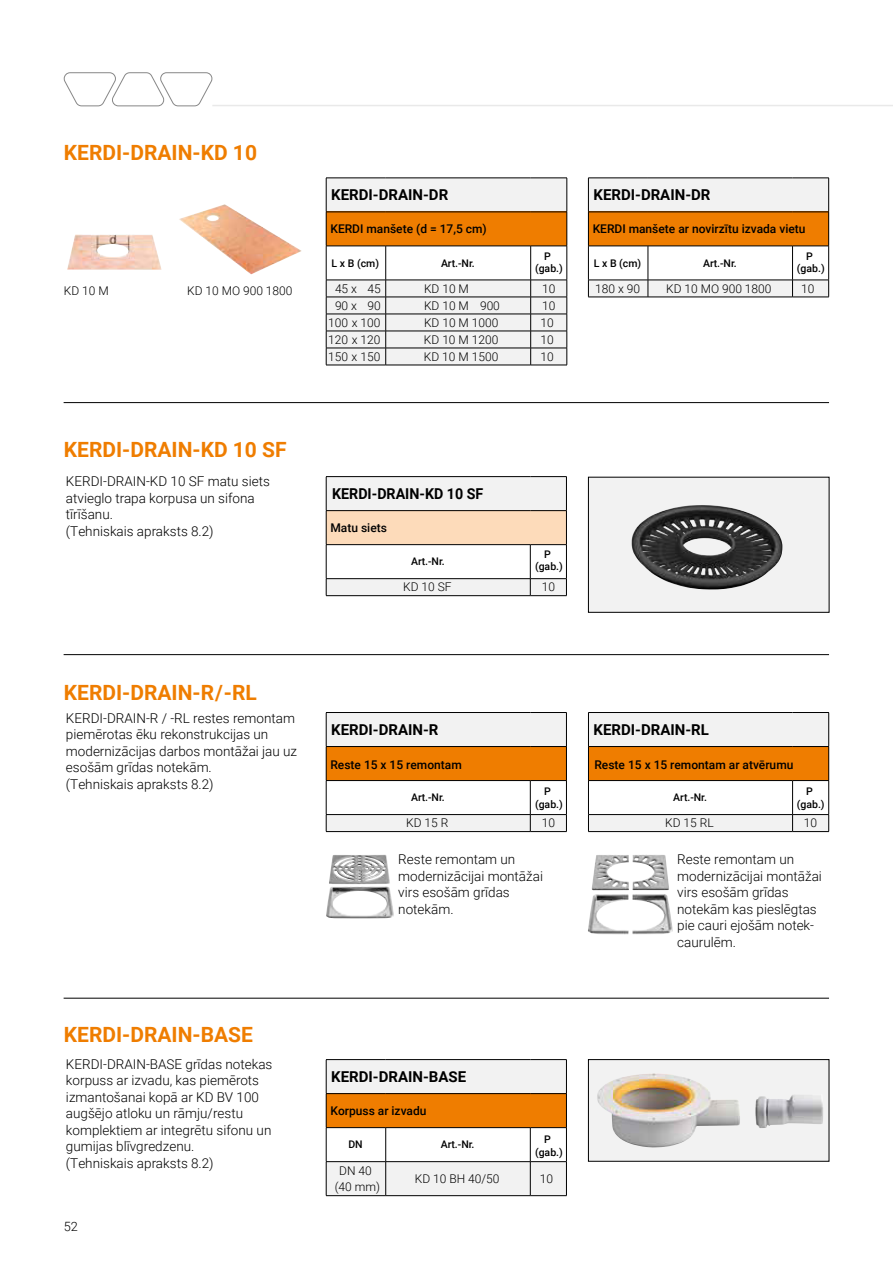
<style>
.page{position:relative;width:893px;height:1263px;background:#fff}
.page>*{position:absolute;margin:0;border:0;box-sizing:border-box;transform-origin:0 0}
.t1{font:700 21px "Roboto";color:#ef7d00}
.t2{font:700 15px "Roboto";color:#000}
.t3{font:700 15px "Roboto";color:#000;scale:.95 1}
.t4{font:300 13.5px/16.5px "Roboto";color:#000}
.t5{font:300 12.75px "Roboto";color:#000}
.t6{font:300 12px/16.5px "Roboto";color:#000;text-align:center}
.t7{font:500 12px "Roboto";color:#000}
.t8{font:500 10.5px/12.6px "Roboto";color:#000;text-align:center}
</style>
<div class="page">
<hr style="left:212px;top:105px;width:681px;height:1px;background:#e9e9e9">
<svg style="left:64px;top:72px;width:148px;height:34px"></svg>
<svg style="left:326px;top:178px;width:242px;height:187px"></svg>
<hr style="left:326px;top:365px;width:60px;height:1px;background:#000">
<hr style="left:386px;top:365px;width:145px;height:1px;background:#000">
<hr style="left:531px;top:365px;width:36px;height:1px;background:#000">
<svg style="left:588px;top:178px;width:241px;height:119px"></svg>
<hr style="left:588px;top:297px;width:60px;height:1px;background:#000">
<hr style="left:648px;top:297px;width:144px;height:1px;background:#000">
<hr style="left:792px;top:297px;width:37px;height:1px;background:#000">
<img style="left:67px;top:234px;width:95px;height:36px">
<img style="left:179px;top:204px;width:123px;height:70px">
<div style="left:588px;top:477px;width:241px;height:135px;background:#f2f2f2"></div>
<img style="left:632px;top:505px;width:150px;height:84px">
<svg style="left:326px;top:712px;width:241px;height:119px"></svg>
<hr style="left:326px;top:831px;width:204px;height:1px;background:#000">
<hr style="left:530px;top:831px;width:37px;height:1px;background:#000">
<svg style="left:588px;top:712px;width:241px;height:119px"></svg>
<hr style="left:588px;top:831px;width:205px;height:1px;background:#000">
<hr style="left:793px;top:831px;width:36px;height:1px;background:#000">
<hr style="left:326px;top:476px;width:204px;height:1px;background:#000">
<hr style="left:530px;top:476px;width:37px;height:1px;background:#000">
<svg style="left:326px;top:477px;width:241px;height:118px"></svg>
<hr style="left:326px;top:595px;width:204px;height:1px;background:#000">
<hr style="left:530px;top:595px;width:37px;height:1px;background:#000">
<img style="left:329px;top:855px;width:61px;height:29px">
<img style="left:592px;top:855px;width:77px;height:35px">
<div style="left:588px;top:1059px;width:241px;height:102px;background:#f2f2f2"></div>
<img style="left:597px;top:1073px;width:226px;height:75px">
<div style="left:588px;top:1059px;width:241px;height:102px;border:1px solid #000"></div>
<svg style="left:327px;top:1060px;width:239px;height:135px"></svg>
<hr style="left:566px;top:1060px;width:1px;height:33px;background:#000">
<hr style="left:566px;top:1094px;width:1px;height:33px;background:#000">
<hr style="left:326px;top:1059px;width:60px;height:1px;background:#000">
<hr style="left:326px;top:1060px;width:1px;height:33px;background:#000">
<hr style="left:386px;top:1059px;width:144px;height:1px;background:#000">
<hr style="left:530px;top:1059px;width:37px;height:1px;background:#000">
<hr style="left:326px;top:1093px;width:60px;height:1px;background:#000">
<hr style="left:326px;top:1094px;width:1px;height:33px;background:#000">
<hr style="left:386px;top:1093px;width:144px;height:1px;background:#000">
<hr style="left:530px;top:1093px;width:37px;height:1px;background:#000">
<hr style="left:326px;top:1127px;width:60px;height:1px;background:#000">
<hr style="left:326px;top:1128px;width:1px;height:33px;background:#000">
<hr style="left:386px;top:1127px;width:144px;height:1px;background:#000">
<hr style="left:385px;top:1128px;width:1px;height:33px;background:#000">
<hr style="left:530px;top:1127px;width:37px;height:1px;background:#000">
<hr style="left:530px;top:1128px;width:1px;height:33px;background:#000">
<hr style="left:566px;top:1128px;width:1px;height:33px;background:#000">
<hr style="left:326px;top:1161px;width:60px;height:1px;background:#000">
<hr style="left:326px;top:1162px;width:1px;height:33px;background:#000">
<hr style="left:386px;top:1161px;width:144px;height:1px;background:#000">
<hr style="left:385px;top:1162px;width:1px;height:33px;background:#000">
<hr style="left:530px;top:1161px;width:37px;height:1px;background:#000">
<hr style="left:530px;top:1162px;width:1px;height:33px;background:#000">
<hr style="left:566px;top:1162px;width:1px;height:33px;background:#000">
<hr style="left:326px;top:1195px;width:60px;height:1px;background:#000">
<hr style="left:386px;top:1195px;width:144px;height:1px;background:#000">
<hr style="left:530px;top:1195px;width:37px;height:1px;background:#000">
<hr style="left:64px;top:998px;width:765px;height:1px;background:#000">
<hr style="left:64px;top:654px;width:765px;height:1px;background:#000">
<hr style="left:64px;top:402px;width:765px;height:1px;background:#000">
<h1 class="t1" style="left:64px;top:138px;width:195px">KERDI-DRAIN-KD 10</h1>
<p class="t2" style="left:331px;top:184px;width:119px">KERDI-DRAIN-DR</p>
<p class="t7" style="left:330px;top:220px;width:158px">KERDI manšete (d = 17,5 cm)</p>
<p class="t8" style="left:332px;top:256px;width:49px">L x B (cm)</p>
<p class="t8" style="left:441px;top:256px;width:35px">Art.-Nr.</p>
<p class="t6" style="left:335px;top:280px;width:47px">45 x 45</p>
<p class="t6" style="left:424px;top:280px;width:46px">KD 10 M</p>
<p class="t6" style="left:542px;top:280px;width:15px">10</p>
<p class="t6" style="left:335px;top:297px;width:47px">90 x 90</p>
<p class="t6" style="left:424px;top:297px;width:77px">KD 10 M 900</p>
<p class="t6" style="left:542px;top:297px;width:15px">10</p>
<p class="t6" style="left:328px;top:314px;width:54px">100 x 100</p>
<p class="t6" style="left:424px;top:314px;width:76px">KD 10 M 1000</p>
<p class="t6" style="left:540px;top:314px;width:15px">10</p>
<p class="t6" style="left:328px;top:331px;width:54px">120 x 120</p>
<p class="t6" style="left:424px;top:331px;width:76px">KD 10 M 1200</p>
<p class="t6" style="left:540px;top:331px;width:15px">10</p>
<p class="t6" style="left:328px;top:348px;width:54px">150 x 150</p>
<p class="t6" style="left:424px;top:348px;width:76px">KD 10 M 1500</p>
<p class="t6" style="left:540px;top:348px;width:15px">10</p>
<p class="t2" style="left:593px;top:184px;width:119px">KERDI-DRAIN-DR</p>
<p class="t7" style="left:593px;top:220px;width:214px">KERDI manšete ar novirzītu izvada vietu</p>
<p class="t8" style="left:594px;top:256px;width:49px">L x B (cm)</p>
<p class="t8" style="left:703px;top:256px;width:35px">Art.-Nr.</p>
<p class="t8" style="left:535px;top:249px;width:29px">P (gab.)</p>
<p class="t8" style="left:797px;top:249px;width:29px">P (gab.)</p>
<p class="t6" style="left:64px;top:282px;width:46px">KD 10 M</p>
<p class="t6" style="left:187px;top:282px;width:107px">KD 10 MO 900 1800</p>
<p class="t6" style="left:595px;top:280px;width:46px">180 x 90</p>
<p class="t6" style="left:666px;top:280px;width:107px">KD 10 MO 900 1800</p>
<p class="t6" style="left:801px;top:280px;width:15px">10</p>
<h1 class="t1" style="left:64px;top:435px;width:224px">KERDI-DRAIN-KD 10 SF</h1>
<p class="t4" style="left:66px;top:473px;width:205px">KERDI-DRAIN-KD 10 SF matu siets atvieglo trapa korpusa un sifona tīrīšanu.<br>(Tehniskais apraksts 8.2)</p>
<p class="t3" style="left:332px;top:483px;width:161px">KERDI-DRAIN-KD 10 SF</p>
<p class="t7" style="left:330px;top:519px;width:58px">Matu siets</p>
<p class="t8" style="left:411px;top:555px;width:35px">Art.-Nr.</p>
<p class="t6" style="left:403px;top:578px;width:50px">KD 10 SF</p>
<p class="t6" style="left:542px;top:578px;width:15px">10</p>
<p class="t8" style="left:535px;top:547px;width:29px">P (gab.)</p>
<h1 class="t1" style="left:64px;top:678px;width:195px">KERDI-DRAIN-R/-RL</h1>
<p class="t4" style="left:66px;top:709px;width:233px">KERDI-DRAIN-R / -RL restes remontam piemērotas ēku rekonstrukcijas un modernizācijas darbos montāžai jau uz esošām grīdas notekām.<br>(Tehniskais apraksts 8.2)</p>
<h1 class="t1" style="left:64px;top:1020px;width:191px">KERDI-DRAIN-BASE</h1>
<p class="t4" style="left:66px;top:1055px;width:208px">KERDI-DRAIN-BASE grīdas notekas korpuss ar izvadu, kas piemērots izmantošanai kopā ar KD BV 100 augšējo atloku un rāmju/restu komplektiem ar integrētu sifonu un gumijas blīvgredzenu.<br>(Tehniskais apraksts 8.2)</p>
<p class="t5" style="left:64px;top:1218px;width:16px">52</p>
<p class="t2" style="left:331px;top:719px;width:109px">KERDI-DRAIN-R</p>
<p class="t2" style="left:593px;top:719px;width:117px">KERDI-DRAIN-RL</p>
<p class="t7" style="left:330px;top:756px;width:133px">Reste 15 x 15 remontam</p>
<p class="t7" style="left:594px;top:756px;width:200px">Reste 15 x 15 remontam ar atvērumu</p>
<p class="t8" style="left:535px;top:785px;width:29px">P (gab.)</p>
<p class="t8" style="left:411px;top:791px;width:35px">Art.-Nr.</p>
<p class="t6" style="left:406px;top:814px;width:44px">KD 15 R</p>
<p class="t6" style="left:542px;top:814px;width:15px">10</p>
<p class="t8" style="left:797px;top:785px;width:29px">P (gab.)</p>
<p class="t8" style="left:673px;top:791px;width:35px">Art.-Nr.</p>
<p class="t6" style="left:665px;top:814px;width:50px">KD 15 RL</p>
<p class="t6" style="left:804px;top:814px;width:15px">10</p>
<p class="t4" style="left:398px;top:851px;width:146px">Reste remontam un modernizācijai montāžai virs esošām grīdas notekām.</p>
<p class="t4" style="left:677px;top:851px;width:146px">Reste remontam un modernizācijai montāžai virs esošām grīdas notekām kas pieslēgtas pie cauri ejošām notek&shy;caurulēm.</p>
<p class="t2" style="left:331px;top:1066px;width:137px">KERDI-DRAIN-BASE</p>
<p class="t7" style="left:330px;top:1102px;width:98px">Korpuss ar izvadu</p>
<p class="t8" style="left:348px;top:1138px;width:16px">DN</p>
<p class="t8" style="left:441px;top:1138px;width:35px">Art.-Nr.</p>
<p class="t6" style="left:335px;top:1162px;width:47px">DN 40 (40 mm)</p>
<p class="t6" style="left:415px;top:1170px;width:86px">KD 10 BH 40/50</p>
<p class="t6" style="left:540px;top:1170px;width:15px">10</p>
<p class="t8" style="left:535px;top:1133px;width:29px">P (gab.)</p>
</div>
